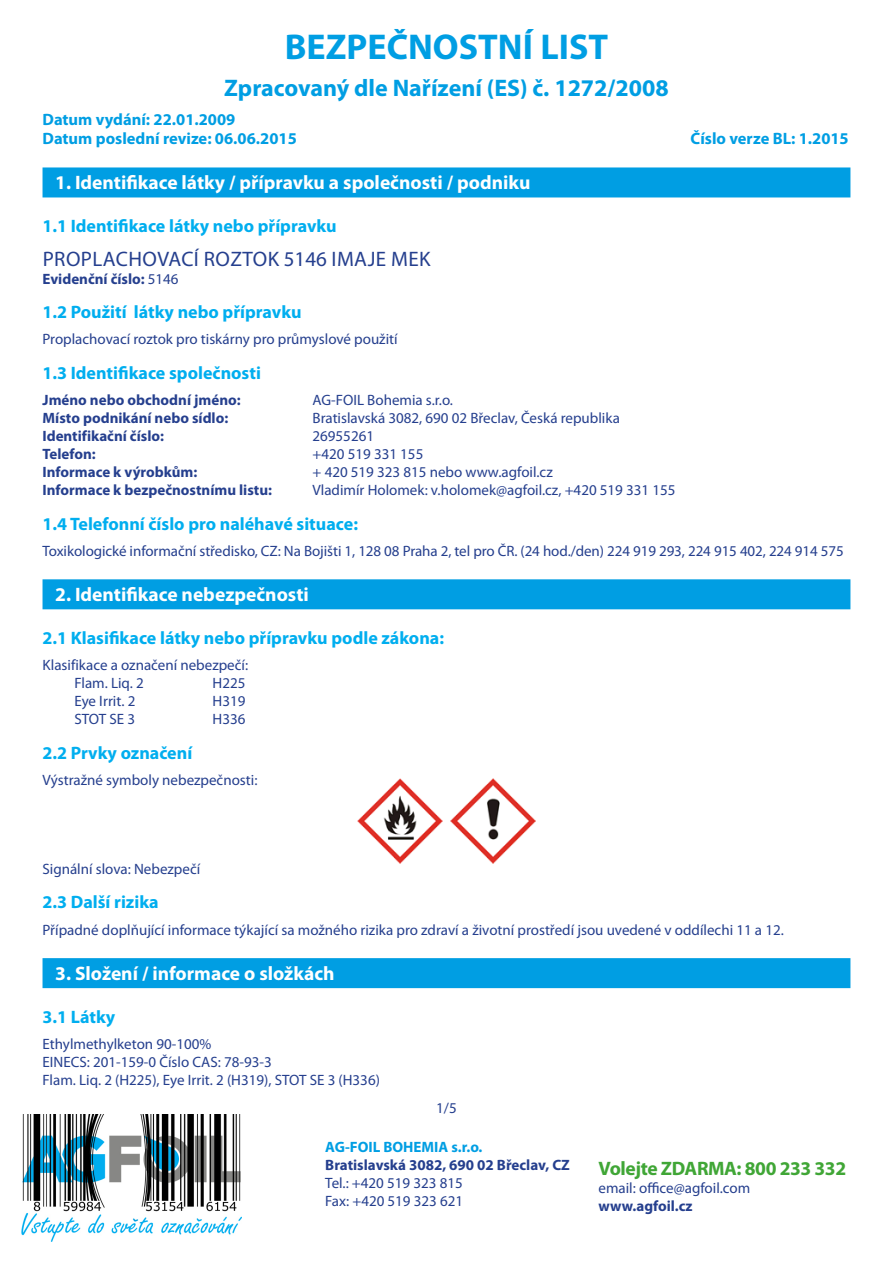
<style>
.page{position:relative;width:893px;height:1263px;background:#fff}
.page>*{position:absolute;margin:0;border:0;box-sizing:border-box;transform-origin:0 0}
.Nadpis1{font:700 36px "Myriad Pro";color:#009ee3}
.Nadpis2{font:700 24px "Myriad Pro";color:#009ee3}
.Název{font:21px "Myriad Pro";letter-spacing:.02em;color:#253f8e}
.Nadpis3{font:700 19.5px "Myriad Pro";color:#fff}
.t1{font:700 19.5px "Myriad Pro";letter-spacing:-.02em;color:#40a636}
.Nadpis4{font:700 18px "Myriad Pro";color:#00aeef}
.datumy{font:700 16.5px/19.8px "Myriad Pro";color:#009ee3}
.t2{font:15px/18px "Myriad Pro";color:#253f8e}
.t3{font:700 15px "Myriad Pro";color:#253f8e}
.s1{font-weight:400}
.s2{font-weight:700;color:#009ee3}
.s3{font-weight:700}
</style>
<div class="page">
<img style="left:22px;top:1114px;width:219px;height:128px">
<div style="left:43px;top:167px;width:807px;height:30px;background:#009ee3"></div>
<div style="left:43px;top:579px;width:807px;height:30px;background:#009ee3"></div>
<div style="left:43px;top:958px;width:807px;height:30px;background:#009ee3"></div>
<img style="left:357px;top:778px;width:85px;height:85px">
<img style="left:451px;top:778px;width:85px;height:85px">
<p class="Nadpis1" style="left:285px;top:23px;width:325px">BEZPEČNOSTNÍ LIST</p>
<p class="Nadpis2" style="left:224px;top:72px;width:446px">Zpracovaný dle Nařízení (ES) č. 1272/2008</p>
<p class="datumy" style="left:43px;top:109px;width:256px">Datum vydání: 22.01.2009<br>Datum poslední revize: 06.06.2015</p>
<p class="datumy" style="left:691px;top:128px;width:160px">Číslo verze BL: 1.2015</p>
<p class="Nadpis3" style="left:55px;top:170px;width:477px">1. Identifikace látky / přípravku a společnosti / podniku</p>
<p class="Nadpis4" style="left:43px;top:214px;width:296px">1.1 Identifikace látky nebo přípravku</p>
<p class="Název" style="left:43px;top:246px;width:389px">PROPLACHOVACÍ ROZTOK 5146 IMAJE MEK</p>
<p class="t3" style="left:43px;top:269px;width:138px">Evidenční číslo: <span class="s1">5146</span></p>
<p class="Nadpis4" style="left:43px;top:300px;width:261px">1.2 Použití látky nebo přípravku</p>
<p class="t2" style="left:43px;top:330px;width:357px">Proplachovací roztok pro tiskárny pro průmyslové použití</p>
<p class="Nadpis4" style="left:43px;top:361px;width:220px">1.3 Identifikace společnosti</p>
<p class="t3" style="left:43px;top:390px;width:200px">Jméno nebo obchodní jméno:</p>
<p class="t2" style="left:313px;top:391px;width:142px">AG-FOIL Bohemia s.r.o.</p>
<p class="t3" style="left:43px;top:408px;width:187px">Místo podnikání nebo sídlo:</p>
<p class="t2" style="left:313px;top:409px;width:309px">Bratislavská 3082, 690 02 Břeclav, Česká republika</p>
<p class="t3" style="left:43px;top:426px;width:123px">Identifikační číslo:</p>
<p class="t2" style="left:313px;top:427px;width:63px">26955261</p>
<p class="t3" style="left:43px;top:444px;width:55px">Telefon:</p>
<p class="t2" style="left:313px;top:445px;width:112px">+420 519 331 155</p>
<p class="t3" style="left:43px;top:462px;width:156px">Informace k výrobkům:</p>
<p class="t2" style="left:313px;top:463px;width:242px">+ 420 519 323 815 nebo www.agfoil.cz</p>
<p class="t3" style="left:43px;top:480px;width:231px">Informace k bezpečnostnímu listu:</p>
<p class="t2" style="left:313px;top:481px;width:364px">Vladimír Holomek: v.holomek@agfoil.cz, +420 519 331 155</p>
<p class="Nadpis4" style="left:43px;top:512px;width:317px">1.4 Telefonní číslo pro naléhavé situace:</p>
<p class="t2" style="left:43px;top:542px;width:803px">Toxikologické informační středisko, CZ: Na Bojišti 1, 128 08 Praha 2, tel pro ČR. (24 hod./den) 224 919 293, 224 915 402, 224 914 575</p>
<p class="Nadpis3" style="left:55px;top:581px;width:255px">2. Identifikace nebezpečnosti</p>
<p class="Nadpis4" style="left:43px;top:626px;width:403px">2.1 Klasifikace látky nebo přípravku podle zákona:</p>
<p class="t2" style="left:74px;top:656px;width:175px;text-indent:-32px">Klasifikace a označení nebezpečí:<br>Flam. Liq. 2</p>
<p class="t2" style="left:213px;top:674px;width:34px">H225</p>
<p class="t2" style="left:74px;top:692px;width:62px">Eye Irrit. 2</p>
<p class="t2" style="left:213px;top:692px;width:34px">H319</p>
<p class="t2" style="left:74px;top:710px;width:62px">STOT SE 3</p>
<p class="t2" style="left:213px;top:710px;width:34px">H336</p>
<p class="Nadpis4" style="left:43px;top:741px;width:151px">2.2 Prvky označení</p>
<p class="t2" style="left:43px;top:771px;width:216px">Výstražné symboly nebezpečnosti:</p>
<p class="t2" style="left:43px;top:860px;width:159px">Signální slova: Nebezpečí</p>
<p class="Nadpis4" style="left:43px;top:891px;width:118px">2.3 Další rizika</p>
<p class="t2" style="left:43px;top:921px;width:743px">Případné doplňující informace týkající sa možného rizika pro zdraví a životní prostředí jsou uvedené v oddílechi 11 a 12.</p>
<p class="Nadpis3" style="left:55px;top:960px;width:281px">3. Složení / informace o složkách</p>
<p class="Nadpis4" style="left:43px;top:1005px;width:74px">3.1 Látky</p>
<p class="t2" style="left:43px;top:1035px;width:339px">Ethylmethylketon 90-100%<br>EINECS: 201-159-0 Číslo CAS: 78-93-3<br>Flam. Liq. 2 (H225), Eye Irrit. 2 (H319), STOT SE 3 (H336)</p>
<p class="t2" style="left:436px;top:1098px;width:22px">1/5</p>
<p class="t2" style="left:325px;top:1138px;width:246px"><span class="s2">AG-FOIL BOHEMIA s.r.o.<br></span><span class="s3">Bratislavská 3082, 690 02 Břeclav, CZ<br></span>Tel.: +420 519 323 815<br>Fax: +420 519 323 621</p>
<p class="t1" style="left:598px;top:1156px;width:249px">Volejte ZDARMA: 800 233 332</p>
<p class="t2" style="left:598px;top:1179px;width:153px">email: office@agfoil.com <span class="s3">www.agfoil.cz</span></p>
</div>
